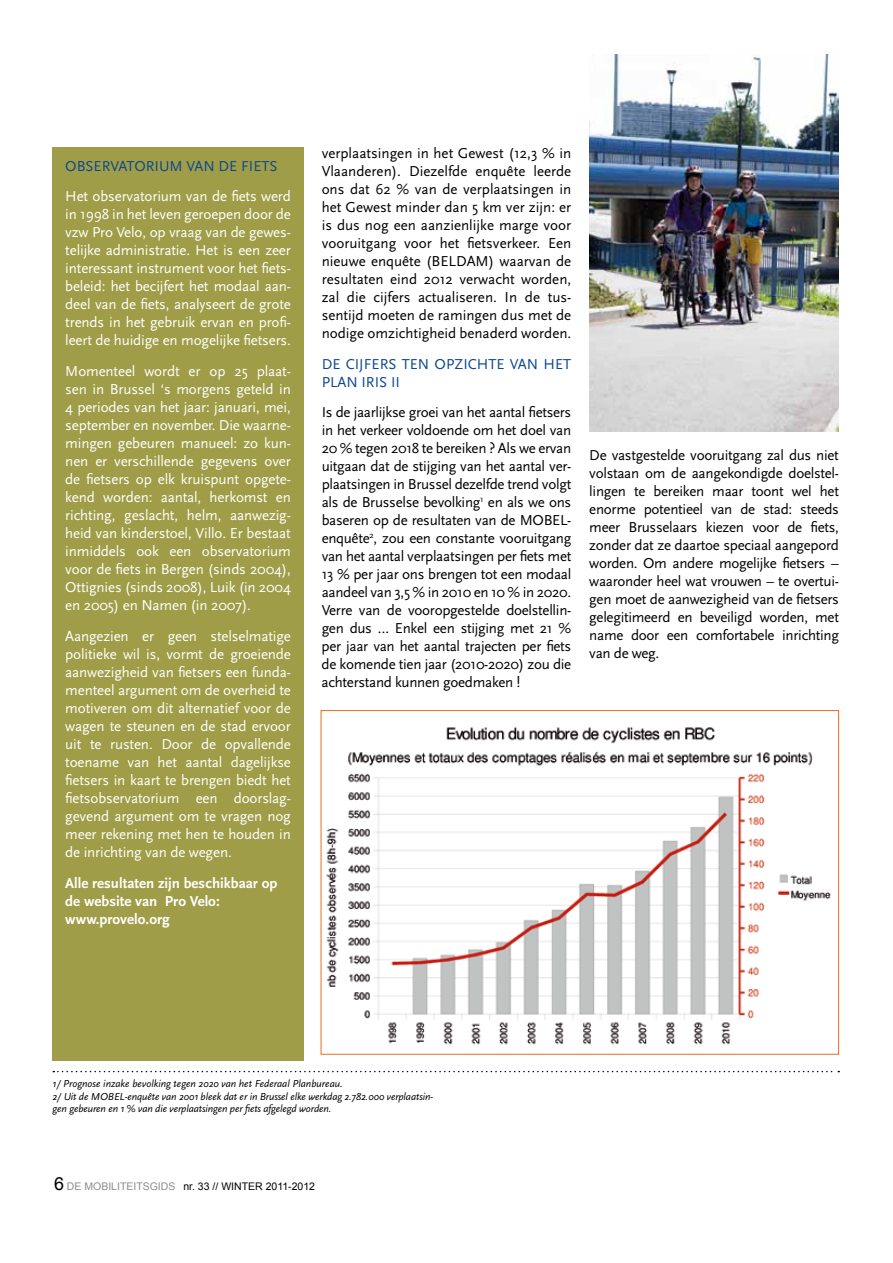
<style>
.page{position:relative;width:893px;height:1263px;background:#fff}
.page>*{position:absolute;margin:0;border:0;box-sizing:border-box;transform-origin:0 0}
.t1{font:15px/18px "Scala Sans";letter-spacing:-.02em;color:#000;text-align:justify}
.t2{font:15px/18px "Scala Sans";letter-spacing:-.01em;color:#fff;text-align:justify}
.t3{font:700 15px/18px "Scala Sans";color:#fff}
.t4{font:15px/18px "Scala Sans";letter-spacing:.12em;color:#0b488e}
.t5{font:15px "Scala Sans";letter-spacing:.1em;color:#0b488e}
.t6{font:italic 10.5px/12.6px "Scala Sans";letter-spacing:-.01em;color:#000}
.t7{font:10.5px "Arial";color:#000}
.t8{font:10.5px "Arial";color:#8b8c8f}
.s1{font-size:18px;color:#000}
</style>
<div class="page">
<img style="left:589px;top:54px;width:250px;height:378px">
<div style="left:53px;top:147px;width:251px;height:913px;background:#a09d48"></div>
<img style="left:326px;top:727px;width:505px;height:318px">
<svg style="left:53px;top:1071px;width:786px;height:1px"></svg>
<p class="t5" style="left:65px;top:158px;width:214px">Observatorium van de fiets</p>
<p class="t2" style="left:65px;top:188px;width:227px">H et observatorium van de fiets werd in 1998 in het leven geroepen door de vzw Pro Velo, op vraag van de gewes&shy;telijke administratie. H et is een zeer interessant instrument voor het fiets&shy;beleid: het becijfert het modaal aan&shy;deel van de fiets, analyseert de grote trends in het gebruik ervan en profi&shy;leert de huidige en mogelijke fietsers.</p>
<p class="t2" style="left:65px;top:363px;width:227px">M omenteel wordt er op 25 plaat&shy;sen in Brussel ‘s morgens geteld in 4 periodes van het jaar: januari, mei, september en november. Die waarne&shy;mingen gebeuren manueel: zo kun&shy;nen er verschillende gegevens over de fietsers op elk kruispunt opgete&shy;kend worden: aantal, herkomst en richting, geslacht, helm, aanwezig&shy;heid van kinderstoel, Villo. Er bestaat inmiddels ook een observatorium voor de fiets in Bergen (sinds 2004), Ottignies (sinds 2008), Luik (in 2004 en 2005) en N amen (in 2007).</p>
<p class="t2" style="left:65px;top:627px;width:227px">Aangezien er geen stelselmatige politieke wil is, vormt de groeiende aanwezigheid van fietsers een funda&shy;menteel argument om de overheid te motiveren om dit alternatief voor de wagen te steunen en de stad ervoor uit te rusten. Door de opvallende toename van het aantal dagelijkse fietsers in kaart te brengen biedt het fietsobservatorium een doorslag&shy;gevend argument om te vragen nog meer rekening met hen te houden in de inrichting van de wegen.</p>
<p class="t3" style="left:65px;top:874px;width:214px">Alle resultaten zijn beschikbaar op de website van Pro Velo: www.provelo.org</p>
<p class="t1" style="left:322px;top:144px;width:251px">verplaatsingen in het Gewest (12,3 % in Vlaanderen). Diezelfde enquête leerde ons dat 62 % van de verplaatsingen in het Gewest minder dan 5 km ver zijn: er is dus nog een aanzienlijke marge voor vooruitgang voor het fietsverkeer. Een nieuwe enquête (BELDAM) waarvan de resultaten eind 2012 verwacht worden, zal die cijfers actualiseren. I n de tus&shy;sentijd moeten de ramingen dus met de nodige omzichtigheid benaderd worden.</p>
<p class="t4" style="left:322px;top:355px;width:248px">De cijfers ten opzichte van het plan IRIS</p>
<p class="t4" style="left:391px;top:373px;width:4px">II</p>
<p class="t1" style="left:322px;top:404px;width:251px">I s de jaarlijkse groei van het aantal fietsers in het verkeer voldoende om het doel van 20 % tegen 2018 te bereiken ? Als we ervan uitgaan dat de stijging van het aantal ver&shy;plaatsingen in Brussel dezelfde trend volgt als de Brusselse bevolking<sup>1</sup> en als we ons baseren op de resultaten van de M OBEL&shy;enquête<sup>2</sup>, zou een constante vooruitgang van het aantal verplaatsingen per fiets met 13 % per jaar ons brengen tot een modaal aandeel van 3,5 % in 2010 en 10 % in 2020.<br>Verre van de vooropgestelde doelstellin&shy;gen dus … Enkel een stijging met 21 % per jaar van het aantal trajecten per fiets de komende tien jaar (2010-2020) zou die achterstand kunnen goedmaken !</p>
<p class="t1" style="left:589px;top:446px;width:251px">De vastgestelde vooruitgang zal dus niet volstaan om de aangekondigde doelstel&shy;lingen te bereiken maar toont wel het enorme potentieel van de stad: steeds meer Brusselaars kiezen voor de fiets, zonder dat ze daartoe speciaal aangepord worden. Om andere mogelijke fietsers – waaronder heel wat vrouwen – te overtui&shy;gen moet de aanwezigheid van de fietsers gelegitimeerd en beveiligd worden, met name door een comfortabele inrichting van de weg.</p>
<p class="t6" style="left:53px;top:1078px;width:382px">1/ Prognose inzake bevolking tegen 2020 van het Federaal Planbureau.<br>2/ Uit de MOBEL-enquête van 2001 bleek dat er in Brussel elke werkdag 2.782.000 verplaatsin&shy;gen gebeuren en 1 % van die verplaatsingen per fiets afgelegd worden.</p>
<p class="t8" style="left:54px;top:1180px;width:61px"><span class="s1">6</span> DE MOBILITEITS</p>
<p class="t8" style="left:150px;top:1180px;width:15px">GIDS</p>
<p class="t7" style="left:183px;top:1180px;width:133px">NR. 33 // WINTER 2011-2012</p>
</div>
